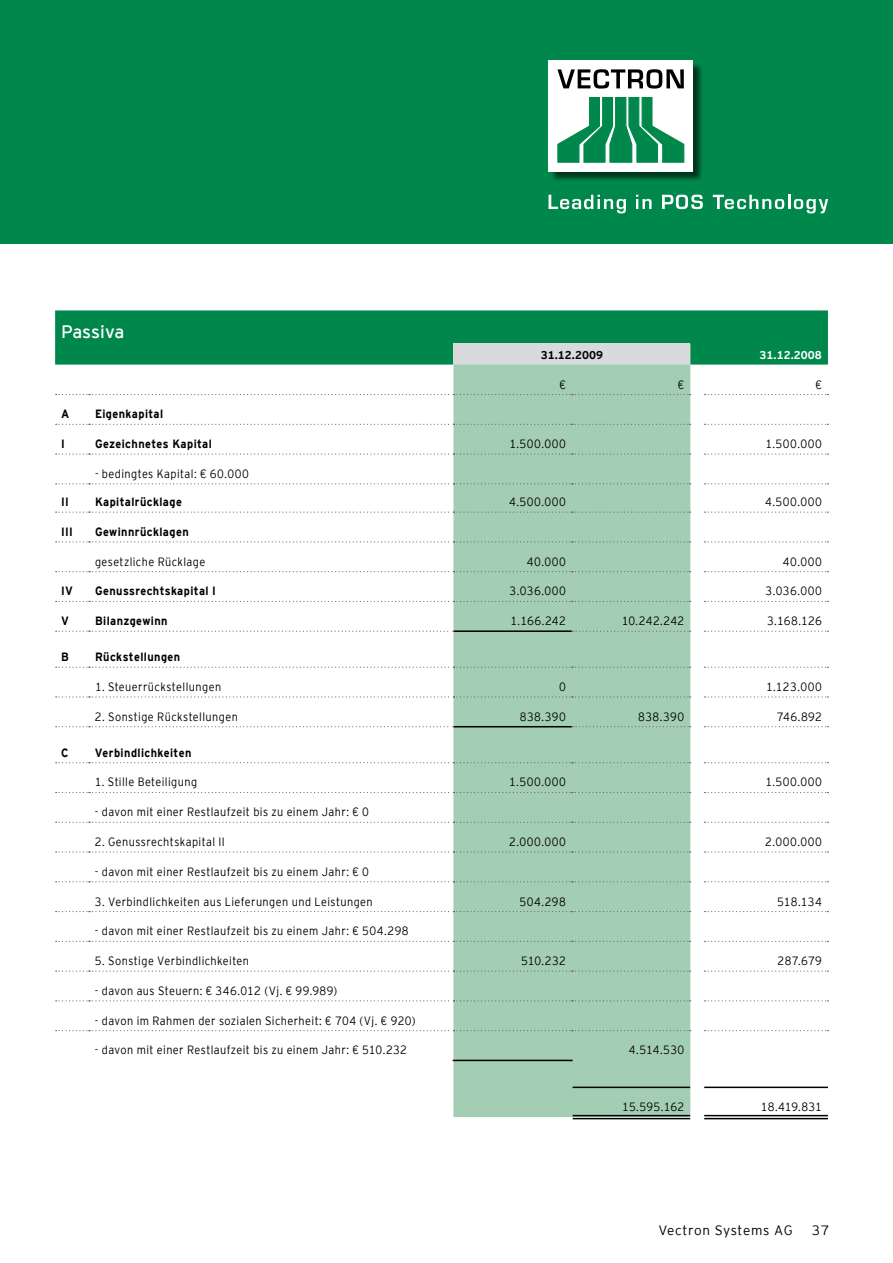
<style>
.page{position:relative;width:893px;height:1263px;background:#fff}
.page>*{position:absolute;margin:0;border:0;box-sizing:border-box;transform-origin:0 0}
.t1{font:18px "Vectron Interstate";color:#fff}
.t2{font:300 13.5px "Vectron Interstate";letter-spacing:.045em;color:#000}
.t3{font:300 12px "Vectron Interstate";letter-spacing:.04em;color:#000;scale:.91 1}
.t4{font:700 12px "Vectron Interstate";letter-spacing:.04em;color:#000;scale:.91 1}
.t5{font:700 11.25px "Vectron Interstate";letter-spacing:.005em;color:#000}
.t6{font:700 11.25px "Vectron Interstate";letter-spacing:.005em;color:#fff}
</style>
<div class="page">
<div style="left:55px;top:310px;width:773px;height:55px;background:#00884c"></div>
<div style="left:453px;top:344px;width:237px;height:21px;background:#d9dadb"></div>
<div style="left:453px;top:365px;width:237px;height:752px;background:#a4ceb3"></div>
<hr style="left:454px;top:630px;width:118px;height:2px;background:#000">
<hr style="left:454px;top:726px;width:118px;height:1px;background:#000">
<hr style="left:573px;top:1086px;width:117px;height:2px;background:#000">
<hr style="left:704px;top:1086px;width:124px;height:2px;background:#000">
<hr style="left:573px;top:1115px;width:117px;height:1px;background:#000">
<hr style="left:573px;top:1118px;width:117px;height:1px;background:#000">
<hr style="left:704px;top:1115px;width:124px;height:1px;background:#000">
<hr style="left:704px;top:1118px;width:124px;height:1px;background:#000">
<svg style="left:56px;top:631px;width:398px;height:1px"></svg>
<svg style="left:56px;top:726px;width:398px;height:1px"></svg>
<svg style="left:56px;top:394px;width:635px;height:1px"></svg>
<svg style="left:705px;top:394px;width:123px;height:1px"></svg>
<svg style="left:56px;top:424px;width:635px;height:1px"></svg>
<svg style="left:705px;top:424px;width:123px;height:1px"></svg>
<svg style="left:56px;top:453px;width:635px;height:2px"></svg>
<svg style="left:705px;top:453px;width:123px;height:2px"></svg>
<svg style="left:56px;top:483px;width:635px;height:1px"></svg>
<svg style="left:705px;top:483px;width:123px;height:1px"></svg>
<svg style="left:56px;top:512px;width:635px;height:1px"></svg>
<svg style="left:705px;top:512px;width:123px;height:1px"></svg>
<svg style="left:56px;top:541px;width:635px;height:1px"></svg>
<svg style="left:705px;top:541px;width:123px;height:1px"></svg>
<svg style="left:56px;top:571px;width:635px;height:1px"></svg>
<svg style="left:705px;top:571px;width:123px;height:1px"></svg>
<svg style="left:56px;top:601px;width:635px;height:1px"></svg>
<svg style="left:705px;top:601px;width:123px;height:1px"></svg>
<svg style="left:573px;top:631px;width:118px;height:1px"></svg>
<svg style="left:705px;top:631px;width:123px;height:1px"></svg>
<svg style="left:56px;top:667px;width:635px;height:1px"></svg>
<svg style="left:705px;top:667px;width:123px;height:1px"></svg>
<svg style="left:56px;top:696px;width:635px;height:1px"></svg>
<svg style="left:705px;top:696px;width:123px;height:1px"></svg>
<svg style="left:573px;top:726px;width:118px;height:1px"></svg>
<svg style="left:705px;top:726px;width:123px;height:1px"></svg>
<svg style="left:56px;top:762px;width:635px;height:1px"></svg>
<svg style="left:705px;top:762px;width:123px;height:1px"></svg>
<svg style="left:56px;top:792px;width:635px;height:1px"></svg>
<svg style="left:705px;top:792px;width:123px;height:1px"></svg>
<svg style="left:56px;top:822px;width:635px;height:1px"></svg>
<svg style="left:705px;top:822px;width:123px;height:1px"></svg>
<svg style="left:56px;top:851px;width:635px;height:2px"></svg>
<svg style="left:705px;top:851px;width:123px;height:2px"></svg>
<svg style="left:56px;top:881px;width:635px;height:1px"></svg>
<svg style="left:705px;top:881px;width:123px;height:1px"></svg>
<svg style="left:56px;top:911px;width:635px;height:1px"></svg>
<svg style="left:705px;top:911px;width:123px;height:1px"></svg>
<svg style="left:56px;top:941px;width:635px;height:1px"></svg>
<svg style="left:705px;top:941px;width:123px;height:1px"></svg>
<svg style="left:56px;top:970px;width:635px;height:2px"></svg>
<svg style="left:705px;top:970px;width:123px;height:2px"></svg>
<svg style="left:56px;top:1000px;width:635px;height:1px"></svg>
<svg style="left:705px;top:1000px;width:123px;height:1px"></svg>
<svg style="left:705px;top:1030px;width:123px;height:1px"></svg>
<hr style="left:453px;top:1060px;width:120px;height:1px;background:#000">
<svg style="left:56px;top:1030px;width:635px;height:1px"></svg>
<div style="left:0;top:0;width:893px;height:243px;background:#00884c"></div>
<div style="left:550px;top:62px;width:154px;height:120px;background:#000;opacity:.6"></div>
<div style="left:549px;top:60px;width:144px;height:111px;background:#fff"></div>
<svg style="left:557px;top:69px;width:127px;height:20px"></svg>
<svg style="left:557px;top:97px;width:128px;height:66px"></svg>
<svg style="left:549px;top:195px;width:77px;height:18px"></svg>
<svg style="left:636px;top:195px;width:16px;height:14px"></svg>
<svg style="left:662px;top:195px;width:41px;height:14px"></svg>
<svg style="left:713px;top:195px;width:115px;height:18px"></svg>
<h1 class="t1" style="left:61px;top:321px;width:65px">Passiva</h1>
<p class="t5" style="left:541px;top:348px;width:64px">31.12.2009</p>
<p class="t6" style="left:759px;top:348px;width:64px">31.12.2008</p>
<p class="t3" style="left:559px;top:377px;width:9px">€</p>
<p class="t3" style="left:678px;top:377px;width:9px">€</p>
<p class="t3" style="left:815px;top:377px;width:9px">€</p>
<p class="t4" style="left:61px;top:407px;width:10px">A</p>
<p class="t4" style="left:95px;top:407px;width:76px">Eigenkapital</p>
<p class="t4" style="left:61px;top:437px;width:6px">I</p>
<p class="t4" style="left:95px;top:437px;width:130px">Gezeichnetes Kapital</p>
<p class="t3" style="left:509px;top:437px;width:64px">1.500.000</p>
<p class="t3" style="left:765px;top:437px;width:64px">1.500.000</p>
<p class="t3" style="left:95px;top:467px;width:171px">- bedingtes Kapital: € 60.000</p>
<p class="t4" style="left:61px;top:495px;width:10px">II</p>
<p class="t4" style="left:95px;top:495px;width:97px">Kapitalrücklage</p>
<p class="t3" style="left:509px;top:495px;width:64px">4.500.000</p>
<p class="t3" style="left:765px;top:495px;width:64px">4.500.000</p>
<p class="t4" style="left:61px;top:524px;width:14px">III</p>
<p class="t4" style="left:95px;top:524px;width:105px">Gewinnrücklagen</p>
<p class="t3" style="left:95px;top:554px;width:123px">gesetzliche Rücklage</p>
<p class="t3" style="left:527px;top:554px;width:44px">40.000</p>
<p class="t3" style="left:783px;top:554px;width:44px">40.000</p>
<p class="t4" style="left:61px;top:584px;width:14px">IV</p>
<p class="t4" style="left:95px;top:584px;width:134px">Genussrechtskapital I</p>
<p class="t3" style="left:510px;top:584px;width:63px">3.036.000</p>
<p class="t3" style="left:766px;top:584px;width:63px">3.036.000</p>
<p class="t4" style="left:61px;top:614px;width:10px">V</p>
<p class="t4" style="left:95px;top:614px;width:81px">Bilanzgewinn</p>
<p class="t3" style="left:511px;top:614px;width:62px">1.166.242</p>
<p class="t3" style="left:622px;top:614px;width:70px">10.242.242</p>
<p class="t3" style="left:767px;top:614px;width:62px">3.168.126</p>
<p class="t4" style="left:61px;top:650px;width:10px">B</p>
<p class="t4" style="left:95px;top:650px;width:95px">Rückstellungen</p>
<p class="t3" style="left:95px;top:680px;width:140px">1. Steuerrückstellungen</p>
<p class="t3" style="left:559px;top:680px;width:9px">0</p>
<p class="t3" style="left:766px;top:680px;width:63px">1.123.000</p>
<p class="t3" style="left:95px;top:710px;width:159px">2. Sonstige Rückstellungen</p>
<p class="t3" style="left:520px;top:710px;width:52px">838.390</p>
<p class="t3" style="left:638px;top:710px;width:52px">838.390</p>
<p class="t3" style="left:777px;top:710px;width:51px">746.892</p>
<p class="t4" style="left:61px;top:745px;width:10px">C</p>
<p class="t4" style="left:95px;top:745px;width:107px">Verbindlichkeiten</p>
<p class="t3" style="left:95px;top:775px;width:114px">1. Stille Beteiligung</p>
<p class="t3" style="left:509px;top:775px;width:64px">1.500.000</p>
<p class="t3" style="left:765px;top:775px;width:64px">1.500.000</p>
<p class="t3" style="left:95px;top:805px;width:303px">- davon mit einer Restlaufzeit bis zu einem Jahr: € 0</p>
<p class="t3" style="left:95px;top:835px;width:144px">2. Genussrechtskapital II</p>
<p class="t3" style="left:509px;top:835px;width:64px">2.000.000</p>
<p class="t3" style="left:765px;top:835px;width:64px">2.000.000</p>
<p class="t3" style="left:95px;top:865px;width:303px">- davon mit einer Restlaufzeit bis zu einem Jahr: € 0</p>
<p class="t3" style="left:95px;top:894px;width:307px">3. Verbindlichkeiten aus Lieferungen und Leistungen</p>
<p class="t3" style="left:520px;top:894px;width:52px">504.298</p>
<p class="t3" style="left:777px;top:894px;width:51px">518.134</p>
<p class="t3" style="left:95px;top:924px;width:346px">- davon mit einer Restlaufzeit bis zu einem Jahr: € 504.298</p>
<p class="t3" style="left:95px;top:954px;width:171px">5. Sonstige Verbindlichkeiten</p>
<p class="t3" style="left:521px;top:954px;width:51px">510.232</p>
<p class="t3" style="left:778px;top:954px;width:50px">287.679</p>
<p class="t3" style="left:95px;top:984px;width:268px">- davon aus Steuern: € 346.012 (Vj. € 99.989)</p>
<p class="t3" style="left:95px;top:1013px;width:354px">- davon im Rahmen der sozialen Sicherheit: € 704 (Vj. € 920)</p>
<p class="t3" style="left:95px;top:1043px;width:344px">- davon mit einer Restlaufzeit bis zu einem Jahr: € 510.232</p>
<p class="t3" style="left:629px;top:1043px;width:62px">4.514.530</p>
<p class="t3" style="left:622px;top:1100px;width:70px">15.595.162</p>
<p class="t3" style="left:761px;top:1100px;width:69px">18.419.831</p>
<p class="t2" style="left:658px;top:1223px;width:136px">Vectron Systems AG</p>
<p class="t2" style="left:812px;top:1223px;width:19px">37</p>
</div>
